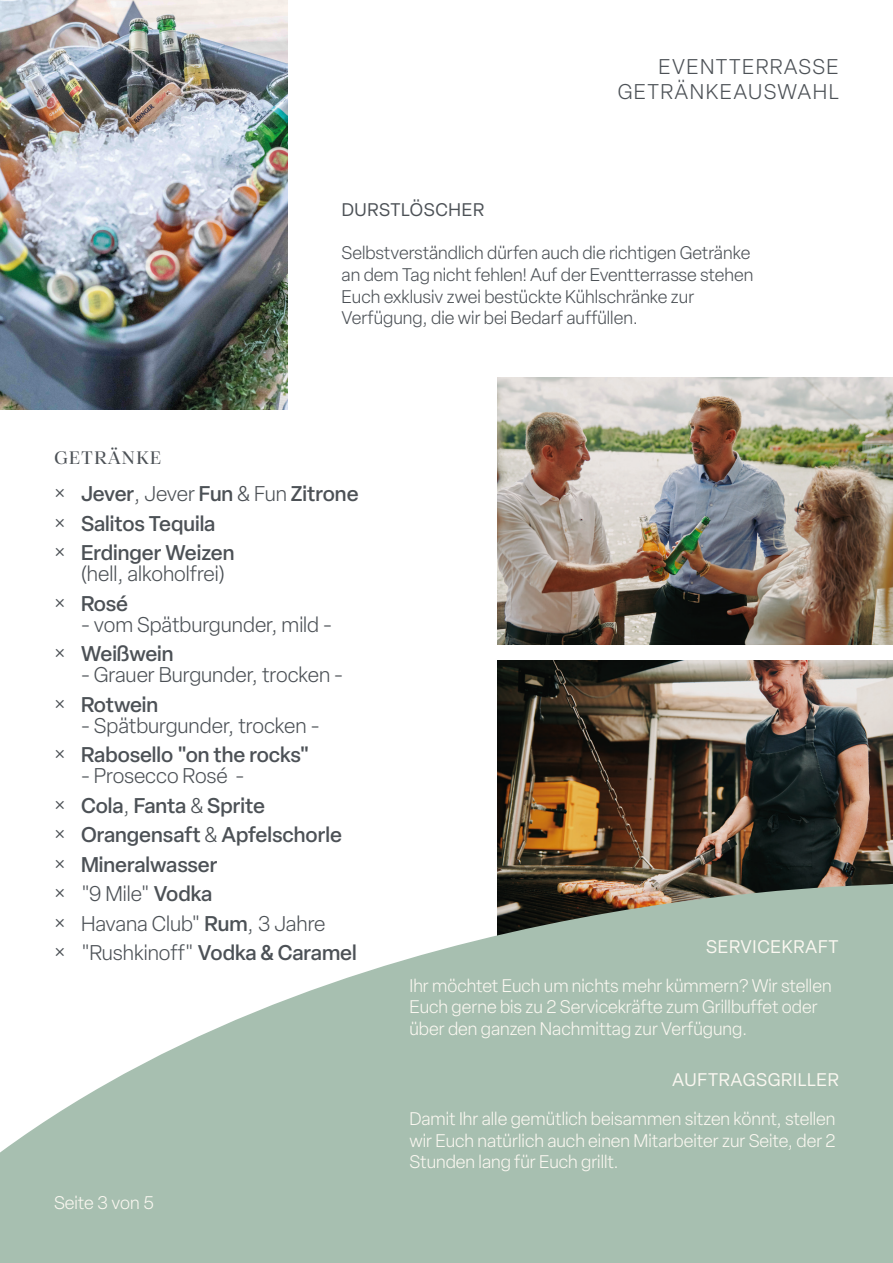
<style>
.page{position:relative;width:893px;height:1263px;background:#fff}
.page>*{position:absolute;margin:0;border:0;box-sizing:border-box;transform-origin:0 0}
.t1{font:300 21px/21px "Elza";color:#4c5156}
.t2{font:500 21px "Elza";color:#4c5156}
.t3{font:300 21px "Elza";letter-spacing:.07em;color:#4c5156}
.t4{font:300 18px/21.6px "Elza";color:#fbf8f1}
.t5{font:300 18px/21.6px "Elza";color:#4c5156}
.t6{font:18px "Elza";letter-spacing:.04em;color:#fbf8f1}
.t7{font:18px "Elza";letter-spacing:.04em;color:#4c5156}
.Absatzformat_2{font:18px "Palast Display";letter-spacing:.05em;color:#4c5156}
.s1{font-weight:300}
.s2{font-weight:500}
</style>
<div class="page">
<img style="left:497px;top:661px;width:396px;height:223px">
<img style="left:497px;top:377px;width:396px;height:268px">
<svg style="left:0;top:884px;width:893px;height:379px;fill:#a7bfb0"></svg>
<img style="left:0;top:0;width:288px;height:410px">
<p class="t7" style="left:342px;top:197px;width:144px">DURSTLÖSCHER</p>
<p class="t3" style="left:658px;top:53px;width:182px">EVENTTERRASSE</p>
<p class="t3" style="left:618px;top:78px;width:222px">GETRÄNKEAUSWAHL</p>
<p class="Absatzformat_2" style="left:54px;top:445px;width:109px">GETRÄNKE</p>
<p class="t5" style="left:342px;top:242px;width:413px">Selbstverständlich dürfen auch die richtigen Getränke an dem Tag nicht fehlen! Auf der Eventterrasse stehen<br>Euch exklusiv zwei bestückte Kühlschränke zur</p>
<p class="t5" style="left:342px;top:307px;width:298px">Verfügung, die wir bei Bedarf auffüllen.</p>
<p class="t2" style="left:54px;top:479px;width:306px"><span class="s1">×</span> Jever<span class="s1">, Jever</span> Fun <span class="s1">&amp; Fun</span> Zitrone</p>
<p class="t2" style="left:54px;top:509px;width:163px"><span class="s1">×</span> Salitos Tequila</p>
<p class="t1" style="left:81px;top:542px;width:155px;text-indent:-27px">× <span class="s2">Erdinger Weizen </span>(hell, alkoholfrei)</p>
<p class="t2" style="left:54px;top:589px;width:76px"><span class="s1">×</span> Rosé</p>
<p class="t1" style="left:81px;top:614px;width:253px">- vom Spätburgunder, mild -</p>
<p class="t2" style="left:54px;top:639px;width:121px"><span class="s1">×</span> Weißwein</p>
<p class="t1" style="left:81px;top:664px;width:264px">- Grauer Burgunder, trocken -</p>
<p class="t2" style="left:54px;top:690px;width:106px"><span class="s1">×</span> Rotwein</p>
<p class="t1" style="left:81px;top:715px;width:240px">- Spätburgunder, trocken -</p>
<p class="t2" style="left:54px;top:740px;width:257px"><span class="s1">×</span> Rabosello "on the rocks"</p>
<p class="t1" style="left:81px;top:765px;width:165px">- Prosecco Rosé -</p>
<p class="t2" style="left:54px;top:791px;width:212px"><span class="s1">×</span> Cola<span class="s1">,</span> Fanta <span class="s1">&amp;</span> Sprite</p>
<p class="t2" style="left:54px;top:820px;width:290px"><span class="s1">×</span> Orangensaft <span class="s1">&amp;</span> Apfelschorle</p>
<p class="t2" style="left:54px;top:850px;width:165px"><span class="s1">×</span> Mineralwasser</p>
<p class="t1" style="left:54px;top:883px;width:160px">× "9 Mile" <span class="s2">Vodka</span></p>
<p class="t1" style="left:54px;top:913px;width:273px">× Havana Club" <span class="s2">Rum</span>, 3 Jahre</p>
<p class="t1" style="left:54px;top:942px;width:304px">× "Rushkinoff" <span class="s2">Vodka &amp; Caramel</span></p>
<p class="t4" style="left:54px;top:1192px;width:102px">Seite 3 von 5</p>
<p class="t6" style="left:706px;top:935px;width:134px">SERVICEKRAFT</p>
<p class="t4" style="left:409px;top:974px;width:424px">Ihr möchtet Euch um nichts mehr kümmern? Wir stellen<br>Euch gerne bis zu 2 Servicekräfte zum Grillbuffet oder über den ganzen Nachmittag zur Verfügung.</p>
<p class="t6" style="left:672px;top:1067px;width:168px">AUFTRAGSGRILLER</p>
<p class="t4" style="left:409px;top:1108px;width:428px;text-align:justify">Damit Ihr alle gemütlich beisammen sitzen könnt, stellen wir Euch natürlich auch einen Mitarbeiter zur Seite, der 2<br>Stunden lang für Euch grillt.</p>
</div>
